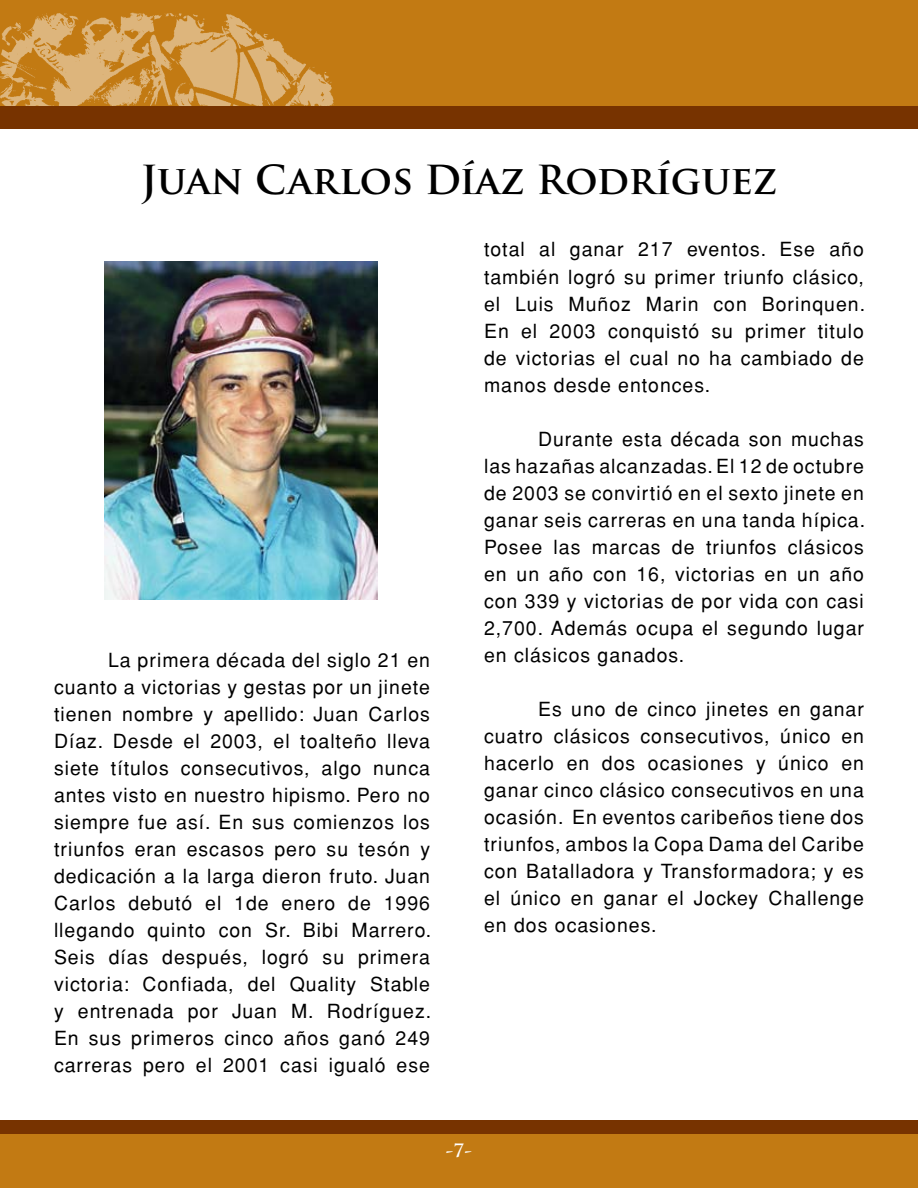
<style>
.page{position:relative;width:918px;height:1188px;background:#fff}
.page>*{position:absolute;margin:0;border:0;box-sizing:border-box;transform-origin:0 0}
.t1{font:700 39px "Trajan Pro";color:#000}
.t2{font:19.5px/27px "Helvetica";letter-spacing:.05em;color:#000;text-align:justify}
.t3{font:700 18px "Trajan Pro";color:#fff}
</style>
<div class="page">
<div style="left:0;top:1120px;width:918px;height:68px;background:#730"></div>
<div style="left:0;top:1134px;width:918px;height:54px;background:#c27a13"></div>
<div style="left:0;top:10px;width:918px;height:119px;background:#730"></div>
<div style="left:0;top:0;width:918px;height:105px;background:#c27a13"></div>
<img style="left:0;top:12px;width:334px;height:93px">
<img style="left:105px;top:261px;width:273px;height:338px">
<h1 class="t1" style="left:141px;top:155px;width:638px">Juan Carlos Díaz Rodríguez</h1>
<p class="t2" style="left:54px;top:647px;width:379px;text-indent:54px">La primera década del siglo 21 en cuanto a victorias y gestas por un jinete tienen nombre y apellido: Juan Carlos Díaz. Desde el 2003, el toalteño lleva siete títulos consecutivos, algo nunca antes visto en nuestro hipismo. Pero no siempre fue así. En sus comienzos los triunfos eran escasos pero su tesón y dedicación a la larga dieron fruto. Juan Carlos debutó el 1de enero de 1996 llegando quinto con Sr. Bibi Marrero.<br>Seis días después, logró su primera victoria: Confiada, del Quality Stable y entrenada por Juan M. Rodríguez.<br>En sus primeros cinco años ganó 249 carreras pero el 2001 casi igualó ese</p>
<p class="t2" style="left:484px;top:236px;width:383px">total al ganar 217 eventos. Ese año también logró su primer triunfo clásico, el Luis Muñoz Marin con Borinquen.<br>En el 2003 conquistó su primer titulo de victorias el cual no ha cambiado de manos desde entonces.</p>
<p class="t2" style="left:484px;top:425px;width:383px;text-indent:54px">Durante esta década son muchas las hazañas alcanzadas. El 12 de octubre de 2003 se convirtió en el sexto jinete en ganar seis carreras en una tanda hípica.<br>Posee las marcas de triunfos clásicos en un año con 16, victorias en un año con 339 y victorias de por vida con casi 2,700. Además ocupa el segundo lugar en clásicos ganados.</p>
<p class="t2" style="left:484px;top:695px;width:381px;text-indent:54px">Es uno de cinco jinetes en ganar cuatro clásicos consecutivos, único en hacerlo en dos ocasiones y único en ganar cinco clásico consecutivos en una ocasión. En eventos caribeños tiene dos triunfos, ambos la Copa Dama del Caribe con Batalladora y Transformadora; y es el único en ganar el Jockey Challenge en dos ocasiones.</p>
<p class="t3" style="left:446px;top:1139px;width:28px">-7-</p>
</div>
